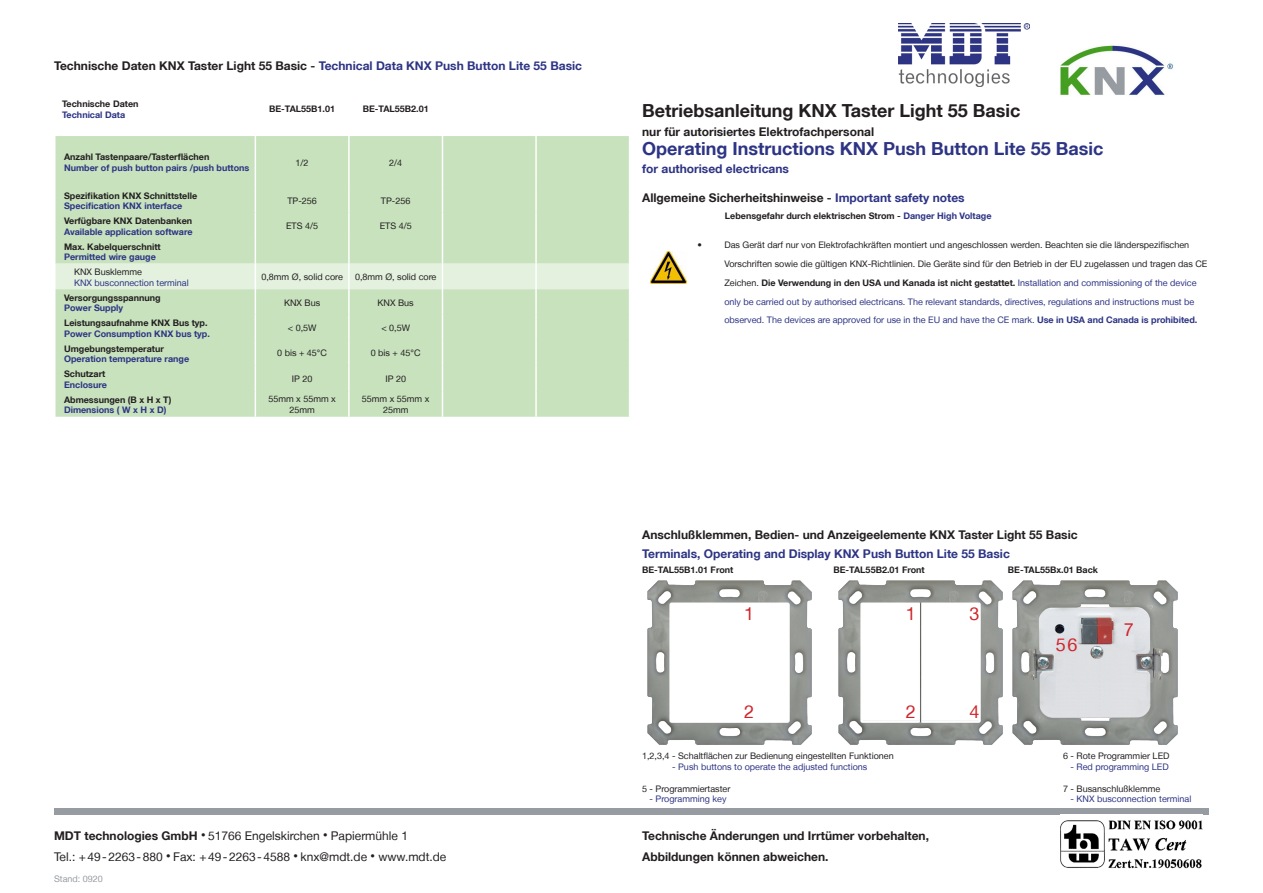
<style>
.page{position:relative;width:1263px;height:893px;background:#fff}
.page>*{position:absolute;margin:0;border:0;box-sizing:border-box;transform-origin:0 0}
.t1{font:700 18px "Helvetica Neue LT";color:#2d3484}
.t2{font:700 18px "Helvetica Neue LT";color:#231f20}
.t3{font:18px "Helvetica Neue LT";color:#d1232a}
.t4{font:700 12px/21px "Helvetica Neue LT";color:#231f20}
.t5{font:12px/21px "Helvetica Neue LT";color:#231f20}
.t6{font:700 12px "Helvetica Neue LT";color:#2d3484}
.td-data{font:9px/18.8px "Helvetica Neue LT";color:#231f20}
.td-data-2{font:700 9px/10.8px "Helvetica Neue LT";color:#231f20}
.td-data-3{font:700 9px/10.8px "Helvetica Neue LT";color:#2d3484}
.td-data-centered{font:9px/10.8px "Helvetica Neue LT";color:#231f20;text-align:center}
.td-data-4{font:9px "Helvetica Neue LT";color:#2d3484}
.td-title{font:700 9px/10.8px "Helvetica Neue LT";color:#231f20}
.t7{font:9px "Helvetica Neue LT";color:#979ca2}
.s1{color:#2d3484}
.s2{color:#231f20}
.s3{font-weight:700}
.s4{font-size:9px}
.s5{font-weight:700;color:#2d3484}
</style>
<div class="page">
<div style="left:54px;top:808px;width:1155px;height:6px;background:#979ca2"></div>
<img style="left:1060px;top:820px;width:142px;height:49px">
<div style="left:56px;top:136px;width:573px;height:51px;background:#c7e2bd"></div>
<hr style="left:255px;top:136px;width:1px;height:51px;background:#fff">
<hr style="left:348px;top:136px;width:2px;height:51px;background:#fff">
<hr style="left:442px;top:136px;width:1px;height:51px;background:#fff">
<hr style="left:535px;top:136px;width:2px;height:51px;background:#fff">
<svg style="left:56px;top:187px;width:573px;height:230px;background:#cae4c1"></svg>
<img style="left:899px;top:24px;width:131px;height:62px">
<img style="left:1061px;top:44px;width:112px;height:52px">
<img style="left:651px;top:252px;width:35px;height:31px">
<img style="left:838px;top:580px;width:340px;height:165px">
<img style="left:647px;top:580px;width:165px;height:165px">
<p class="t4" style="left:54px;top:55px;width:530px">Technische Daten KNX Taster Light 55 Basic - <span class="s1">Technical Data KNX Push Button Lite 55 Basic</span></p>
<p class="td-title" style="left:62px;top:98px;width:78px">Technische Daten<br><span class="s1">Technical Data</span></p>
<p class="td-title" style="left:269px;top:104px;width:68px">BE-TAL55B1.01</p>
<p class="td-title" style="left:363px;top:104px;width:68px">BE-TAL55B2.01</p>
<p class="td-data-2" style="left:64px;top:151px;width:147px">Anzahl Tastenpaare/Tasterflächen</p>
<p class="td-data-3" style="left:64px;top:162px;width:187px">Number of push button pairs /push buttons</p>
<p class="td-data-centered" style="left:296px;top:157px;width:15px">1/2</p>
<p class="td-data-centered" style="left:389px;top:157px;width:15px">2/4</p>
<p class="td-data-2" style="left:64px;top:190px;width:135px">Spezifikation KNX Schnittstelle<br><span class="s1">Specification KNX interface</span></p>
<p class="td-data-centered" style="left:287px;top:195px;width:31px">TP-256</p>
<p class="td-data-centered" style="left:381px;top:195px;width:31px">TP-256</p>
<p class="td-data-3" style="left:64px;top:215px;width:130px"><span class="s2">Verfügbare KNX Datenbanken<br></span>Available application software</p>
<p class="td-data-centered" style="left:286px;top:221px;width:34px">ETS 4/5</p>
<p class="td-data-centered" style="left:380px;top:221px;width:34px">ETS 4/5</p>
<p class="td-data-2" style="left:64px;top:241px;width:98px">Max. Kabelquerschnitt</p>
<p class="td-data-3" style="left:64px;top:251px;width:93px">Permitted wire gauge</p>
<p class="td-data" style="left:74px;top:262px;width:69px">KNX Busklemme</p>
<p class="td-data-4" style="left:74px;top:277px;width:116px">KNX busconnection terminal</p>
<p class="td-data-centered" style="left:261px;top:271px;width:83px">0,8mm Ø, solid core</p>
<p class="td-data-centered" style="left:355px;top:271px;width:83px">0,8mm Ø, solid core</p>
<p class="td-data-2" style="left:64px;top:292px;width:98px">Versorgungsspannung<br><span class="s1">Power Supply</span></p>
<p class="td-data-centered" style="left:284px;top:297px;width:38px">KNX Bus</p>
<p class="td-data-centered" style="left:378px;top:297px;width:38px">KNX Bus</p>
<p class="td-data-2" style="left:64px;top:317px;width:147px">Leistungsaufnahme KNX Bus typ.<br><span class="s1">Power Consumption KNX bus typ.</span></p>
<p class="td-data-centered" style="left:288px;top:323px;width:30px">&lt; 0,5W</p>
<p class="td-data-centered" style="left:381px;top:323px;width:30px">&lt; 0,5W</p>
<p class="td-data-2" style="left:64px;top:343px;width:101px">Umgebungstemperatur</p>
<p class="td-data-3" style="left:64px;top:354px;width:127px">Operation temperature range</p>
<p class="td-data-centered" style="left:277px;top:347px;width:51px">0 bis + 45°C</p>
<p class="td-data-centered" style="left:371px;top:347px;width:51px">0 bis + 45°C</p>
<p class="td-data-2" style="left:64px;top:368px;width:43px">Schutzart</p>
<p class="td-data-3" style="left:64px;top:379px;width:44px">Enclosure</p>
<p class="td-data-centered" style="left:292px;top:373px;width:22px">IP 20</p>
<p class="td-data-centered" style="left:385px;top:373px;width:22px">IP 20</p>
<p class="td-data-2" style="left:64px;top:394px;width:109px">Abmessungen (B x H x T)</p>
<p class="td-data-3" style="left:64px;top:405px;width:104px">Dimensions ( W x H x D)</p>
<p class="td-data-centered" style="left:268px;top:393px;width:69px">55mm x 55mm x<br>25mm</p>
<p class="td-data-centered" style="left:362px;top:393px;width:69px">55mm x 55mm x<br>25mm</p>
<p class="t5" style="left:54px;top:825px;width:394px"><span class="s3">MDT technologies GmbH</span> <span class="s4">•</span> 51766 Engelskirchen <span class="s4">•</span> Papiermühle 1<br>Tel.: +49-2263-880 <span class="s4">•</span> Fax: +49-2263-4588 <span class="s4">•</span> knx@mdt.de <span class="s4">•</span> www.mdt.de</p>
<p class="t7" style="left:54px;top:873px;width:50px">Stand: 0920</p>
<p class="t2" style="left:642px;top:99px;width:380px">Betriebsanleitung KNX Taster Light 55 Basic</p>
<p class="t4" style="left:642px;top:121px;width:233px">nur für autorisiertes Elektrofachpersonal</p>
<p class="t1" style="left:642px;top:137px;width:463px">Operating Instructions KNX Push Button Lite 55 Basic</p>
<p class="t6" style="left:642px;top:162px;width:148px">for authorised electricans</p>
<p class="t4" style="left:642px;top:187px;width:324px">Allgemeine Sicherheitshinweise - <span class="s1">Important safety notes</span></p>
<p class="td-data-2" style="left:725px;top:210px;width:268px">Lebensgefahr durch elektrischen Strom - <span class="s1">Danger High Voltage</span></p>
<p class="td-data" style="left:697px;top:236px;width:6px">•</p>
<p class="td-data" style="left:724px;top:236px;width:484px">Das Gerät darf nur von Elektrofachkräften montiert und angeschlossen werden. Beachten sie die länderspezifischen Vorschriften sowie die gültigen KNX-Richtlinien. Die Geräte sind für den Betrieb in der EU zugelassen und tragen das CE Zeichen. <span class="s3">Die Verwendung in den USA und Kanada ist nicht gestattet.</span> <span class="s1">Installation and commissioning of the device only be carried out by authorised electricans. The relevant standards, directives, regulations and instructions must be observed. The devices are approved for use in the EU and have the CE mark.</span> <span class="s5">Use in USA and Canada is prohibited.</span></p>
<p class="t4" style="left:642px;top:525px;width:437px;line-height:18.8px">Anschlußklemmen, Bedien- und Anzeigeelemente KNX Taster Light 55 Basic<br><span class="s1">Terminals, Operating and Display KNX Push Button Lite 55 Basic</span></p>
<p class="td-data-2" style="left:642px;top:564px;width:93px">BE-TAL55B1.01 Front</p>
<p class="td-data-2" style="left:833px;top:564px;width:93px">BE-TAL55B2.01 Front</p>
<p class="t3" style="left:744px;top:603px;width:12px">1</p>
<p class="t3" style="left:906px;top:603px;width:12px">1</p>
<p class="t3" style="left:969px;top:603px;width:12px">3</p>
<p class="td-data-2" style="left:1008px;top:564px;width:92px">BE-TAL55Bx.01 Back</p>
<p class="t3" style="left:1124px;top:619px;width:12px">7</p>
<p class="t3" style="left:1056px;top:634px;width:23px">56</p>
<p class="t3" style="left:744px;top:700px;width:12px">2</p>
<p class="t3" style="left:906px;top:700px;width:12px">2</p>
<p class="t3" style="left:969px;top:700px;width:12px">4</p>
<p class="td-data" style="left:642px;top:746px;width:253px">1,2,3,4 - Schaltflächen zur Bedienung eingestellten Funktionen</p>
<p class="td-data-4" style="left:672px;top:761px;width:197px">- Push buttons to operate the adjusted functions</p>
<p class="td-data" style="left:642px;top:779px;width:90px">5 - Programmiertaster</p>
<p class="td-data-4" style="left:650px;top:794px;width:78px">- Programming key</p>
<p class="td-data" style="left:1063px;top:746px;width:108px">6 - Rote Programmier LED</p>
<p class="td-data-4" style="left:1070px;top:761px;width:100px">- Red programming LED</p>
<p class="td-data" style="left:1063px;top:779px;width:99px">7 - Busanschlußklemme</p>
<p class="td-data-4" style="left:1070px;top:794px;width:122px">- KNX busconnection terminal</p>
<p class="t4" style="left:642px;top:825px;width:288px">Technische Änderungen und Irrtümer vorbehalten,<br>Abbildungen können abweichen.</p>
</div>
